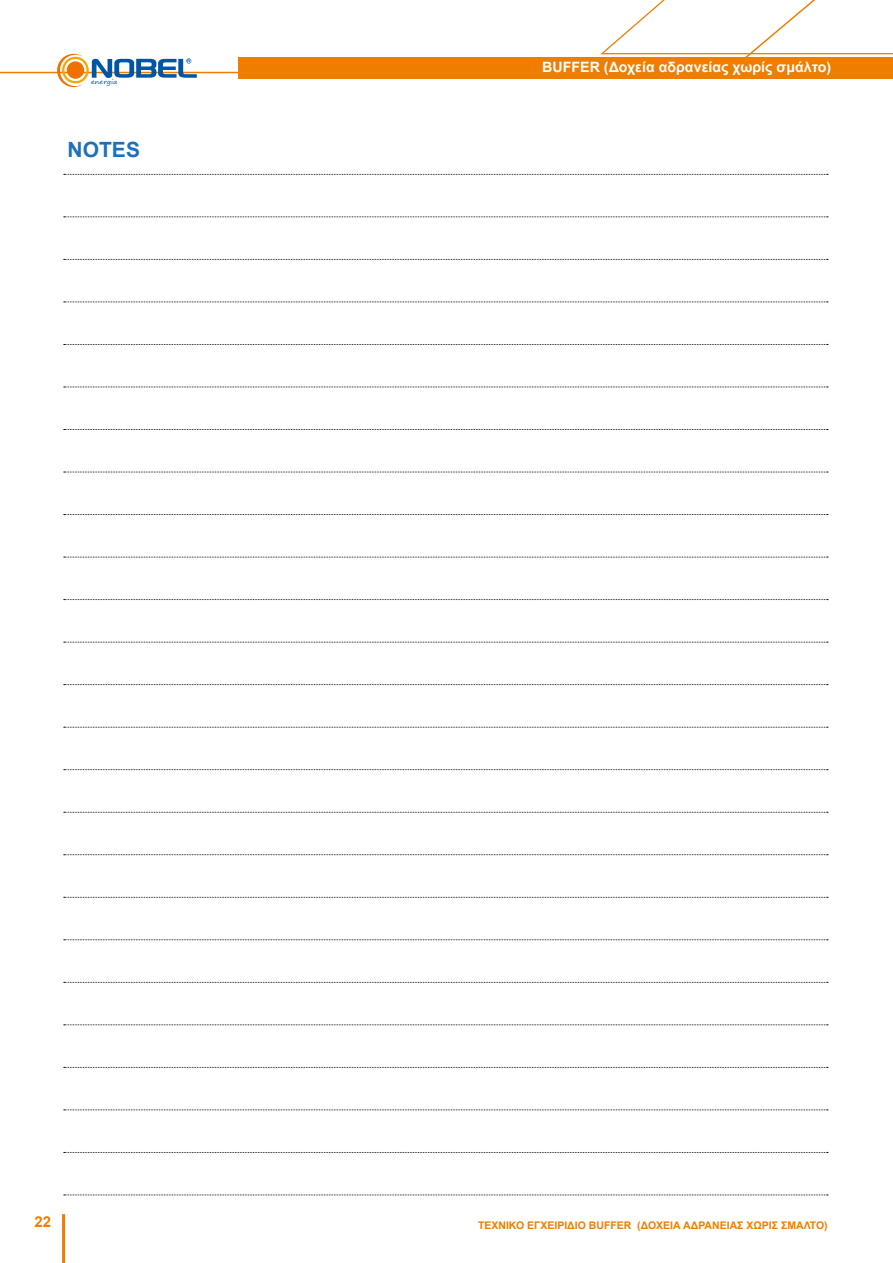
<style>
.page{position:relative;width:893px;height:1263px;background:#fff}
.page>*{position:absolute;margin:0;border:0;box-sizing:border-box;transform-origin:0 0}
.t1{font:700 21px "Arial";color:#1d71b8}
.t2{font:700 15px "Arial";color:#ef7d00}
.t3{font:700 14.25px "Arial";color:#fff}
.t4{font:700 10.5px "Arial";color:#ef7d00}
.t5{font:6.15px "Segoe Print";color:#0056a4;scale:1.17 1}
</style>
<div class="page">
<svg style="left:0;top:0;width:893px;height:74px"></svg>
<div style="left:238px;top:57px;width:655px;height:21px;background:#ef7d00"></div>
<hr style="left:62px;top:1214px;width:3px;height:49px;background:#ef7d00">
<svg style="left:57px;top:54px;width:140px;height:33px"></svg>
<svg style="left:64px;top:174px;width:764px;height:1px"></svg>
<svg style="left:64px;top:216px;width:764px;height:1px"></svg>
<svg style="left:64px;top:259px;width:764px;height:1px"></svg>
<svg style="left:64px;top:302px;width:764px;height:1px"></svg>
<svg style="left:64px;top:344px;width:764px;height:1px"></svg>
<svg style="left:64px;top:387px;width:764px;height:1px"></svg>
<svg style="left:64px;top:429px;width:764px;height:1px"></svg>
<svg style="left:64px;top:472px;width:764px;height:1px"></svg>
<svg style="left:64px;top:514px;width:764px;height:1px"></svg>
<svg style="left:64px;top:557px;width:764px;height:1px"></svg>
<svg style="left:64px;top:599px;width:764px;height:1px"></svg>
<svg style="left:64px;top:642px;width:764px;height:1px"></svg>
<svg style="left:64px;top:684px;width:764px;height:1px"></svg>
<svg style="left:64px;top:727px;width:764px;height:1px"></svg>
<svg style="left:64px;top:769px;width:764px;height:1px"></svg>
<svg style="left:64px;top:812px;width:764px;height:1px"></svg>
<svg style="left:64px;top:854px;width:764px;height:1px"></svg>
<svg style="left:64px;top:897px;width:764px;height:1px"></svg>
<svg style="left:64px;top:939px;width:764px;height:1px"></svg>
<svg style="left:64px;top:982px;width:764px;height:1px"></svg>
<svg style="left:64px;top:1024px;width:764px;height:1px"></svg>
<svg style="left:64px;top:1067px;width:764px;height:1px"></svg>
<svg style="left:64px;top:1109px;width:764px;height:1px"></svg>
<svg style="left:64px;top:1152px;width:764px;height:1px"></svg>
<svg style="left:64px;top:1194px;width:764px;height:1px"></svg>
<p class="t5" style="left:91px;top:76px;width:24px">energia</p>
<h1 class="t1" style="left:68px;top:135px;width:74px">NOTES</h1>
<h3 class="t3" style="left:542px;top:57px;width:290px">BUFFER (Δοχεία αδρανείας χωρίς σμάλτο)</h3>
<h2 class="t2" style="left:35px;top:1211px;width:18px">22</h2>
<p class="t4" style="left:478px;top:1218px;width:351px">ΤΕΧΝΙΚΟ ΕΓΧΕΙΡΙΔΙΟ BUFFER (ΔΟΧΕΙΑ ΑΔΡΑΝΕΙΑΣ ΧΩΡΙΣ ΣΜΑΛΤΟ)</p>
</div>
